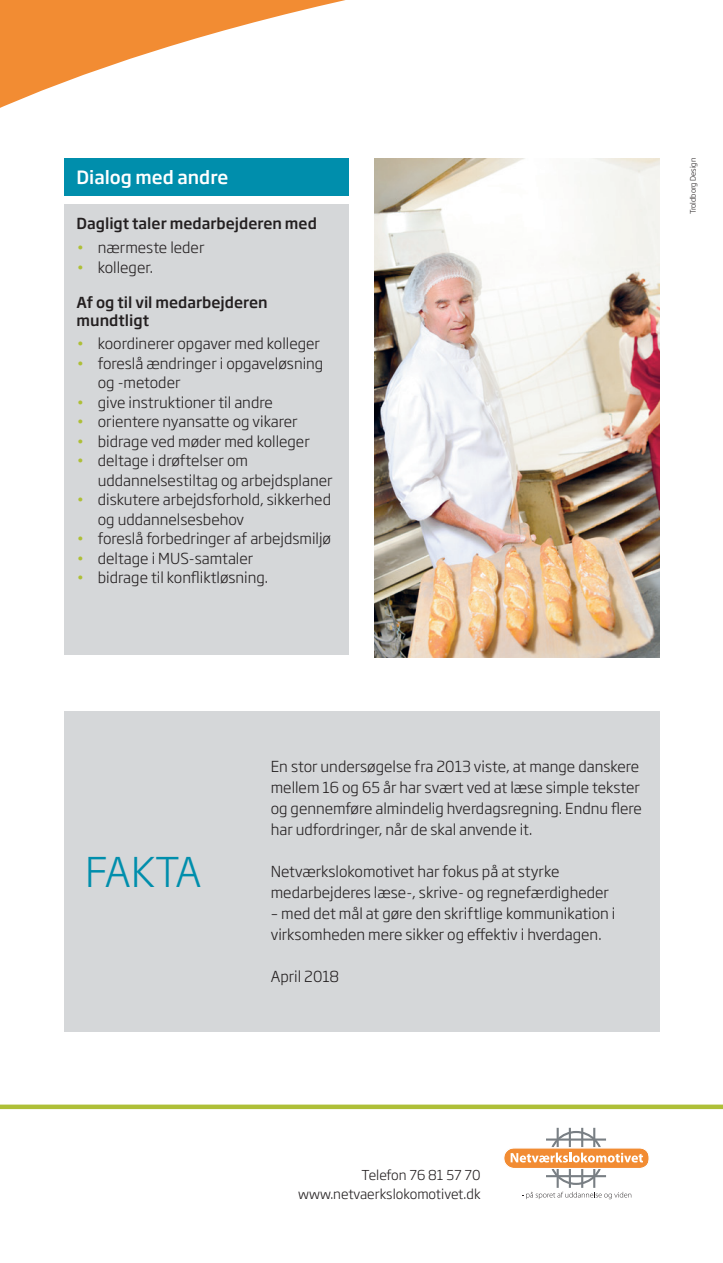
<style>
.page{position:relative;width:723px;height:1263px;background:#fff}
.page>*{position:absolute;margin:0;border:0;box-sizing:border-box;transform-origin:0 0}
.t1{font:300 40.5px "Soho Gothic Std";letter-spacing:-.035em;color:#008eac}
.Brødtekst{font:500 18px "Soho Gothic Std";color:#fff}
.Brødtekst-2{font:300 15px/21px "Soho Gothic Std";color:#231f20}
.Ny_mellemrubrik_1_li{font:500 15px/18px "Soho Gothic Std";color:#231f20}
.t2{font:300 13.5px "Soho Gothic Std";color:#231f20}
.Brødtekst__bullt{font:300 7.5px "Soho Gothic Std";color:#231f20}
.s1{color:#aebf37}
</style>
<div class="page">
<div style="left:64px;top:711px;width:595px;height:320px;background:#d5d7d9"></div>
<img style="left:374px;top:158px;width:285px;height:499px">
<div style="left:64px;top:205px;width:285px;height:450px;background:#d5d7d9"></div>
<div style="left:64px;top:158px;width:285px;height:37px;background:#008eac"></div>
<div style="left:0;top:1104px;width:723px;height:5px;background:#aebf37"></div>
<div style="left:549px;top:1131px;width:54px;height:54px;border:2px solid #797f84;border-radius:50%"></div>
<hr style="left:546px;top:1138px;width:60px;height:2px;background:#797f84">
<hr style="left:546px;top:1175px;width:60px;height:2px;background:#797f84">
<hr style="left:557px;top:1128px;width:2px;height:60px;background:#797f84">
<hr style="left:569px;top:1128px;width:2px;height:60px;background:#797f84">
<hr style="left:581px;top:1128px;width:2px;height:60px;background:#797f84">
<hr style="left:593px;top:1128px;width:2px;height:60px;background:#797f84">
<svg style="left:522px;top:1192px;width:109px;height:7px"></svg>
<svg style="left:504px;top:1147px;width:145px;height:22px"></svg>
<svg style="left:0;top:0;width:346px;height:108px"></svg>
<p class="Brødtekst" style="left:77px;top:165px;width:153px">Dialog med andre</p>
<p class="Brødtekst__bullt" style="left:688px;top:214px;width:58px;rotate:-90deg">Troldborg Design</p>
<p class="Ny_mellemrubrik_1_li" style="left:77px;top:215px;width:242px">Dagligt taler medarbejderen med</p>
<p class="Brødtekst-2" style="left:77px;top:237px;width:129px"><span class="s1">•</span> nærmeste leder</p>
<p class="Brødtekst-2" style="left:77px;top:257px;width:78px"><span class="s1">•</span> kolleger.</p>
<p class="Ny_mellemrubrik_1_li" style="left:77px;top:293px;width:193px">Af og til vil medarbejderen mundtligt</p>
<p class="Brødtekst-2" style="left:77px;top:333px;width:245px"><span class="s1">•</span> koordinerer opgaver med kolleger</p>
<p class="Brødtekst-2" style="left:98px;top:354px;width:227px;line-height:19.5px;text-indent:-21px"><span class="s1">•</span> foreslå ændringer i opgaveløsning og -metoder</p>
<p class="Brødtekst-2" style="left:77px;top:392px;width:198px"><span class="s1">•</span> give instruktioner til andre</p>
<p class="Brødtekst-2" style="left:77px;top:411px;width:222px"><span class="s1">•</span> orientere nyansatte og vikarer</p>
<p class="Brødtekst-2" style="left:77px;top:431px;width:235px"><span class="s1">•</span> bidrage ved møder med kolleger</p>
<p class="Brødtekst-2" style="left:98px;top:451px;width:236px;line-height:19.5px;text-indent:-21px"><span class="s1">•</span> deltage i drøftelser om uddannelsestiltag og arbejdsplaner</p>
<p class="Brødtekst-2" style="left:98px;top:490px;width:235px;line-height:19.5px;text-indent:-21px"><span class="s1">•</span> diskutere arbejdsforhold, sikkerhed og uddannelsesbehov</p>
<p class="Brødtekst-2" style="left:77px;top:528px;width:256px"><span class="s1">•</span> foreslå forbedringer af arbejdsmiljø</p>
<p class="Brødtekst-2" style="left:77px;top:548px;width:178px"><span class="s1">•</span> deltage i MUS-samtaler</p>
<p class="Brødtekst-2" style="left:77px;top:567px;width:193px"><span class="s1">•</span> bidrage til konfliktløsning.</p>
<p class="t1" style="left:85px;top:846px;width:118px">FAKTA</p>
<p class="Brødtekst-2" style="left:271px;top:756px;width:373px">En stor undersøgelse fra 2013 viste, at mange danskere mellem 16 og 65 år har svært ved at læse simple tekster og gennemføre almindelig hverdagsregning. Endnu flere har udfordringer, når de skal anvende it.</p>
<p class="Brødtekst-2" style="left:271px;top:861px;width:340px">Netværkslokomotivet har fokus på at styrke medarbejderes læse-, skrive- og regnefærdigheder</p>
<p class="Brødtekst-2" style="left:271px;top:903px;width:346px">– med det mål at gøre den skriftlige kommunikation i virksomheden mere sikker og effektiv i hverdagen.</p>
<p class="Brødtekst-2" style="left:271px;top:966px;width:70px">April 2018</p>
<p class="t2" style="left:362px;top:1166px;width:120px">Telefon 76 81 57 70</p>
<p class="t2" style="left:298px;top:1186px;width:184px">www.netvaerkslokomotivet.dk</p>
</div>
